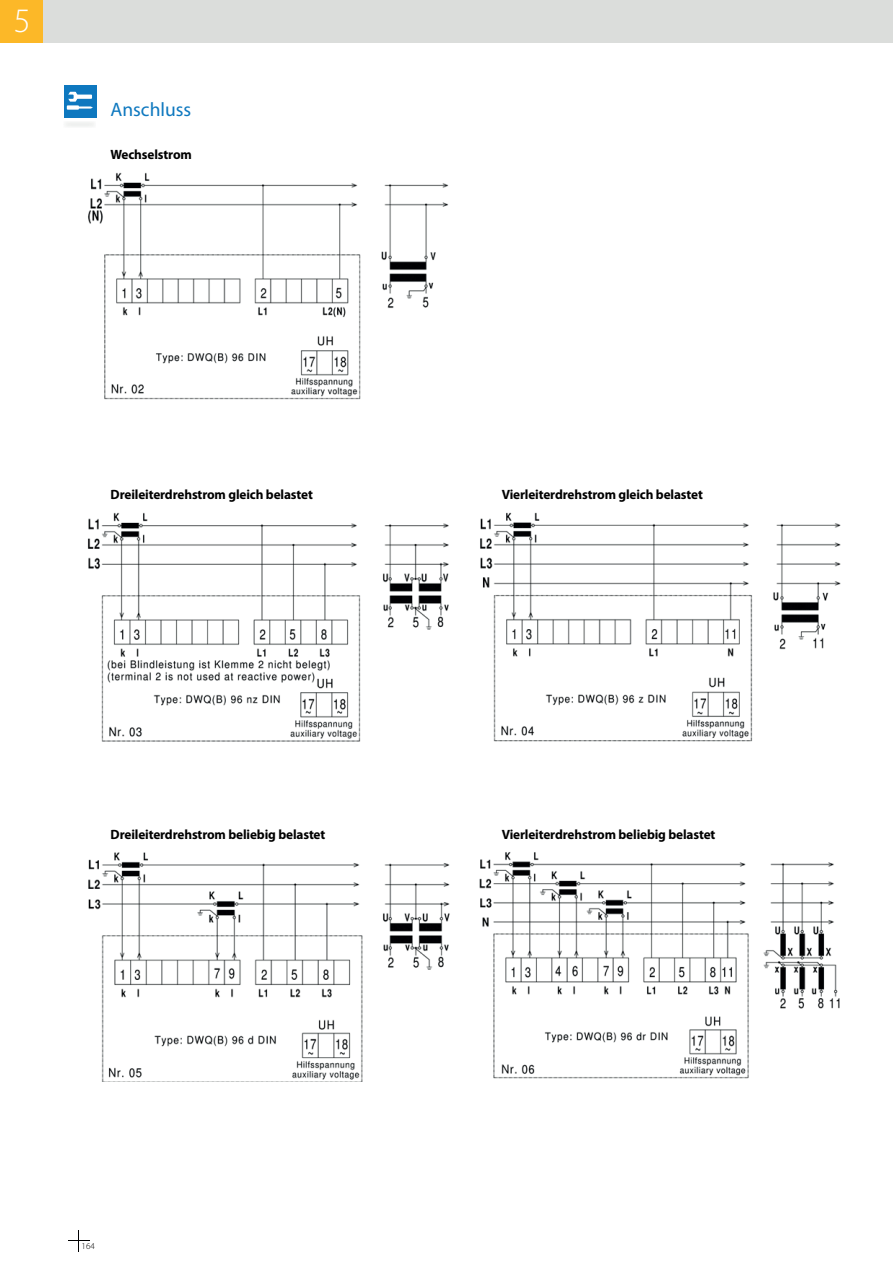
<style>
.page{position:relative;width:893px;height:1263px;background:#fff}
.page>*{position:absolute;margin:0;border:0;box-sizing:border-box;transform-origin:0 0}
.t1{font:300 34.35px "Myriad Pro";color:#fff}
.t2{font:19.5px "Myriad Pro";color:#0e78bf}
.t3{font:700 13.5px "Myriad Pro";letter-spacing:-.01em;color:#000001}
.t4{font:300 9px "Myriad Pro";color:#000001}
</style>
<div class="page">
<svg style="left:68px;top:1230px;width:21px;height:21px"></svg>
<div style="left:0;top:0;width:893px;height:43px;background:#dbdddb"></div>
<div style="left:0;top:0;width:43px;height:43px;background:#fcb828"></div>
<div style="left:64px;top:85px;width:32px;height:33px;background:#0e78bf"></div>
<svg style="left:66px;top:92px;width:27px;height:18px"></svg>
<img style="left:88px;top:172px;width:361px;height:228px">
<img style="left:87px;top:512px;width:362px;height:230px">
<img style="left:480px;top:512px;width:361px;height:230px">
<img style="left:88px;top:852px;width:362px;height:230px">
<img style="left:479px;top:852px;width:361px;height:227px">
<h1 class="t1" style="left:14px;top:0;width:18px">5</h1>
<h2 class="t2" style="left:111px;top:98px;width:82px">Anschluss</h2>
<p class="t3" style="left:111px;top:146px;width:83px">Wechselstrom</p>
<p class="t3" style="left:111px;top:486px;width:204px">Dreileiterdrehstrom gleich belastet</p>
<p class="t3" style="left:502px;top:486px;width:203px">Vierleiterdrehstrom gleich belastet</p>
<p class="t3" style="left:111px;top:826px;width:216px">Dreileiterdrehstrom beliebig belastet</p>
<p class="t3" style="left:502px;top:826px;width:215px">Vierleiterdrehstrom beliebig belastet</p>
<p class="t4" style="left:82px;top:1241px;width:15px">164</p>
</div>
